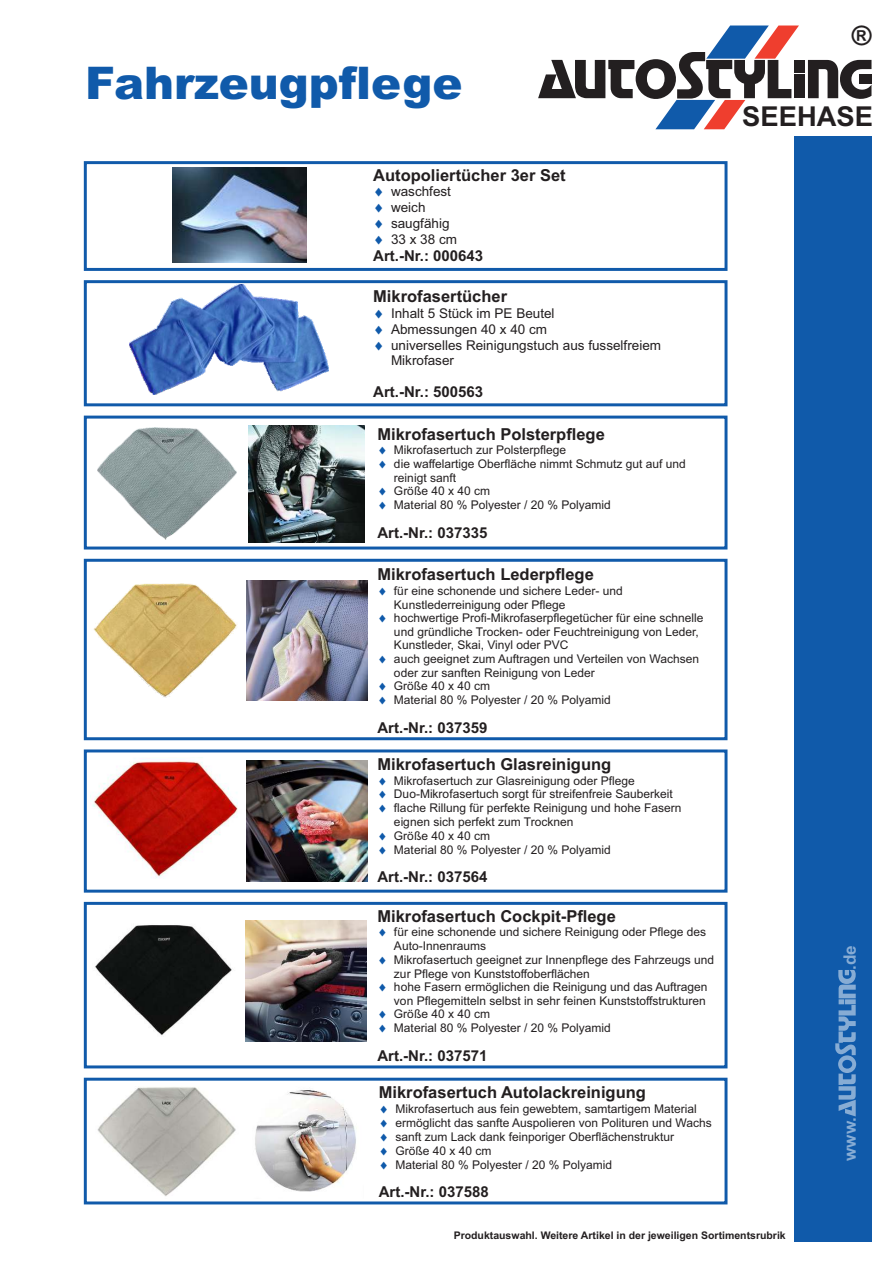
<style>
.page{position:relative;width:893px;height:1263px;background:#fff}
.page>*{position:absolute;margin:0;border:0;box-sizing:border-box;transform-origin:0 0}
.t1{font:900 45px "Arial";color:#105aaa}
.t2{font:700 27.45px "Arial";color:#231f20}
.t3{font:700 26.85px "Arial";color:#231f20}
.t4{font:700 17.1px "Arial";color:rgb(255 255 255/.5)}
.t5{font:700 16.5px "Arial";color:#231f20}
.t6{font:700 15px "Arial";color:#231f20}
.t7{font:13.5px/15.8px "Arial";color:#231f20}
.t8{font:12px/14px "Arial";color:#231f20}
.t9{font:700 10.5px "Arial";color:#231f20}
.s1{color:#105aaa}
</style>
<div class="page">
<svg style="left:83px;top:161px;width:645px;height:110px"></svg>
<img style="left:172px;top:168px;width:135px;height:94px">
<div style="left:84px;top:280px;width:643px;height:126px;border:3px solid #105aaa"></div>
<img style="left:130px;top:284px;width:198px;height:110px">
<div style="left:84px;top:416px;width:643px;height:133px;border:3px solid #105aaa"></div>
<img style="left:248px;top:426px;width:117px;height:116px">
<img style="left:98px;top:428px;width:138px;height:111px">
<div style="left:84px;top:559px;width:643px;height:181px;border:3px solid #105aaa"></div>
<img style="left:93px;top:583px;width:144px;height:115px">
<img style="left:246px;top:580px;width:121px;height:121px">
<div style="left:794px;top:136px;width:78px;height:1105px;background:#105aaa"></div>
<div style="left:794px;top:74px;width:11px;height:24px;background:#231f20"></div>
<div style="left:794px;top:60px;width:11px;height:12px;background:#231f20"></div>
<svg style="left:538px;top:26px;width:261px;height:103px"></svg>
<svg style="left:808px;top:60px;width:63px;height:39px"></svg>
<svg style="left:835px;top:970px;width:21px;height:146px"></svg>
<div style="left:84px;top:749px;width:643px;height:144px;border:3px solid #105aaa"></div>
<img style="left:90px;top:760px;width:148px;height:118px">
<img style="left:246px;top:761px;width:121px;height:120px">
<div style="left:84px;top:902px;width:643px;height:166px;border:3px solid #105aaa"></div>
<img style="left:95px;top:925px;width:137px;height:111px">
<img style="left:245px;top:920px;width:121px;height:121px">
<div style="left:84px;top:1078px;width:643px;height:126px;border:3px solid #105aaa"></div>
<img style="left:97px;top:1087px;width:139px;height:109px">
<img style="left:255px;top:1090px;width:101px;height:102px">
<h1 class="t1" style="left:85px;top:67px;width:379px">Fahrzeugpflege</h1>
<h3 class="t5" style="left:373px;top:169px;width:194px">Autopoliertücher 3er Set</h3>
<p class="t7" style="left:373px;top:185px;width:79px"><span class="s1">◻</span> waschfest</p>
<p class="t7" style="left:373px;top:201px;width:54px"><span class="s1">◻</span> weich</p>
<p class="t7" style="left:373px;top:216px;width:78px"><span class="s1">◻</span> saugfähig</p>
<p class="t7" style="left:373px;top:232px;width:85px"><span class="s1">◻</span> 33 x 38 cm</p>
<p class="t6" style="left:373px;top:250px;width:112px">Art.-Nr.: 000643</p>
<h3 class="t5" style="left:373px;top:290px;width:135px">Mikrofasertücher</h3>
<p class="t7" style="left:373px;top:307px;width:183px"><span class="s1">◻</span> Inhalt 5 Stück im PE Beutel</p>
<p class="t7" style="left:373px;top:322px;width:175px"><span class="s1">◻</span> Abmessungen 40 x 40 cm</p>
<p class="t7" style="left:391px;top:338px;width:272px;text-indent:-18px"><span class="s1">◻</span> universelles Reinigungstuch aus fusselfreiem<br>Mikrofaser</p>
<p class="t6" style="left:373px;top:386px;width:112px">Art.-Nr.: 500563</p>
<h3 class="t5" style="left:377px;top:428px;width:229px">Mikrofasertuch Polsterpflege</h3>
<p class="t8" style="left:377px;top:444px;width:190px"><span class="s1">◻</span> Mikrofasertuch zur Polsterpflege</p>
<p class="t8" style="left:394px;top:458px;width:293px;text-indent:-17px"><span class="s1">◻</span> die waffelartige Oberfläche nimmt Schmutz gut auf und reinigt sanft</p>
<p class="t8" style="left:377px;top:485px;width:114px"><span class="s1">◻</span> Größe 40 x 40 cm</p>
<p class="t8" style="left:377px;top:499px;width:235px"><span class="s1">◻</span> Material 80 % Polyester / 20 % Polyamid</p>
<p class="t6" style="left:377px;top:527px;width:112px">Art.-Nr.: 037335</p>
<h3 class="t5" style="left:377px;top:568px;width:218px">Mikrofasertuch Lederpflege</h3>
<p class="t8" style="left:394px;top:584px;width:230px;text-indent:-17px"><span class="s1">◻</span> für eine schonende und sichere Leder- und<br>Kunstlederreinigung oder Pflege</p>
<p class="t8" style="left:394px;top:612px;width:311px;text-indent:-17px"><span class="s1">◻</span> hochwertige Profi-Mikrofaserpflegetücher für eine schnelle und gründliche Trocken- oder Feuchtreinigung von Leder,<br>Kunstleder, Skai, Vinyl oder PVC</p>
<p class="t8" style="left:394px;top:653px;width:307px;text-indent:-17px"><span class="s1">◻</span> auch geeignet zum Auftragen und Verteilen von Wachsen oder zur sanften Reinigung von Leder</p>
<p class="t8" style="left:377px;top:680px;width:114px"><span class="s1">◻</span> Größe 40 x 40 cm</p>
<p class="t8" style="left:377px;top:694px;width:235px"><span class="s1">◻</span> Material 80 % Polyester / 20 % Polyamid</p>
<p class="t6" style="left:377px;top:722px;width:112px">Art.-Nr.: 037359</p>
<h3 class="t5" style="left:377px;top:758px;width:235px">Mikrofasertuch Glasreinigung</h3>
<p class="t8" style="left:377px;top:774px;width:259px"><span class="s1">◻</span> Mikrofasertuch zur Glasreinigung oder Pflege</p>
<p class="t8" style="left:377px;top:788px;width:297px"><span class="s1">◻</span> Duo-Mikrofasertuch sorgt für streifenfreie Sauberkeit</p>
<p class="t8" style="left:394px;top:802px;width:289px;text-indent:-17px"><span class="s1">◻</span> flache Rillung für perfekte Reinigung und hohe Fasern eignen sich perfekt zum Trocknen</p>
<p class="t8" style="left:377px;top:830px;width:114px"><span class="s1">◻</span> Größe 40 x 40 cm</p>
<p class="t8" style="left:377px;top:844px;width:235px"><span class="s1">◻</span> Material 80 % Polyester / 20 % Polyamid</p>
<p class="t6" style="left:377px;top:871px;width:112px">Art.-Nr.: 037564</p>
<h3 class="t5" style="left:377px;top:910px;width:240px">Mikrofasertuch Cockpit-Pflege</h3>
<p class="t8" style="left:394px;top:926px;width:314px;text-indent:-17px"><span class="s1">◻</span> für eine schonende und sichere Reinigung oder Pflege des<br>Auto-Innenraums</p>
<p class="t8" style="left:394px;top:953px;width:322px;text-indent:-17px"><span class="s1">◻</span> Mikrofasertuch geeignet zur Innenpflege des Fahrzeugs und zur Pflege von Kunststoffoberflächen</p>
<p class="t8" style="left:377px;top:981px;width:332px;text-align:right"><span class="s1">◻</span> hohe Fasern ermöglichen die Reinigung und das Auftragen von Pflegemitteln selbst in sehr feinen Kunststoffstrukturen</p>
<p class="t8" style="left:377px;top:1008px;width:114px"><span class="s1">◻</span> Größe 40 x 40 cm</p>
<p class="t8" style="left:377px;top:1022px;width:235px"><span class="s1">◻</span> Material 80 % Polyester / 20 % Polyamid</p>
<p class="t6" style="left:377px;top:1050px;width:112px">Art.-Nr.: 037571</p>
<h3 class="t5" style="left:379px;top:1086px;width:269px">Mikrofasertuch Autolackreinigung</h3>
<p class="t8" style="left:379px;top:1102px;width:319px"><span class="s1">◻</span> Mikrofasertuch aus fein gewebtem, samtartigem Material</p>
<p class="t8" style="left:379px;top:1116px;width:334px"><span class="s1">◻</span> ermöglicht das sanfte Auspolieren von Polituren und Wachs</p>
<p class="t8" style="left:379px;top:1130px;width:297px"><span class="s1">◻</span> sanft zum Lack dank feinporiger Oberflächenstruktur</p>
<p class="t8" style="left:379px;top:1144px;width:114px"><span class="s1">◻</span> Größe 40 x 40 cm</p>
<p class="t8" style="left:379px;top:1158px;width:235px"><span class="s1">◻</span> Material 80 % Polyester / 20 % Polyamid</p>
<p class="t6" style="left:379px;top:1186px;width:112px">Art.-Nr.: 037588</p>
<h3 class="t3" style="left:852px;top:26px;width:21px">®</h3>
<h2 class="t2" style="left:742px;top:106px;width:132px">SEEHASE</h2>
<h3 class="t4" style="left:843px;top:970px;width:26px;rotate:-90deg">.de</h3>
<h3 class="t4" style="left:843px;top:1161px;width:46px;rotate:-90deg">www.</h3>
<p class="t9" style="left:454px;top:1231px;width:334px">Produktauswahl. Weitere Artikel in der jeweiligen Sortimentsrubrik</p>
</div>
